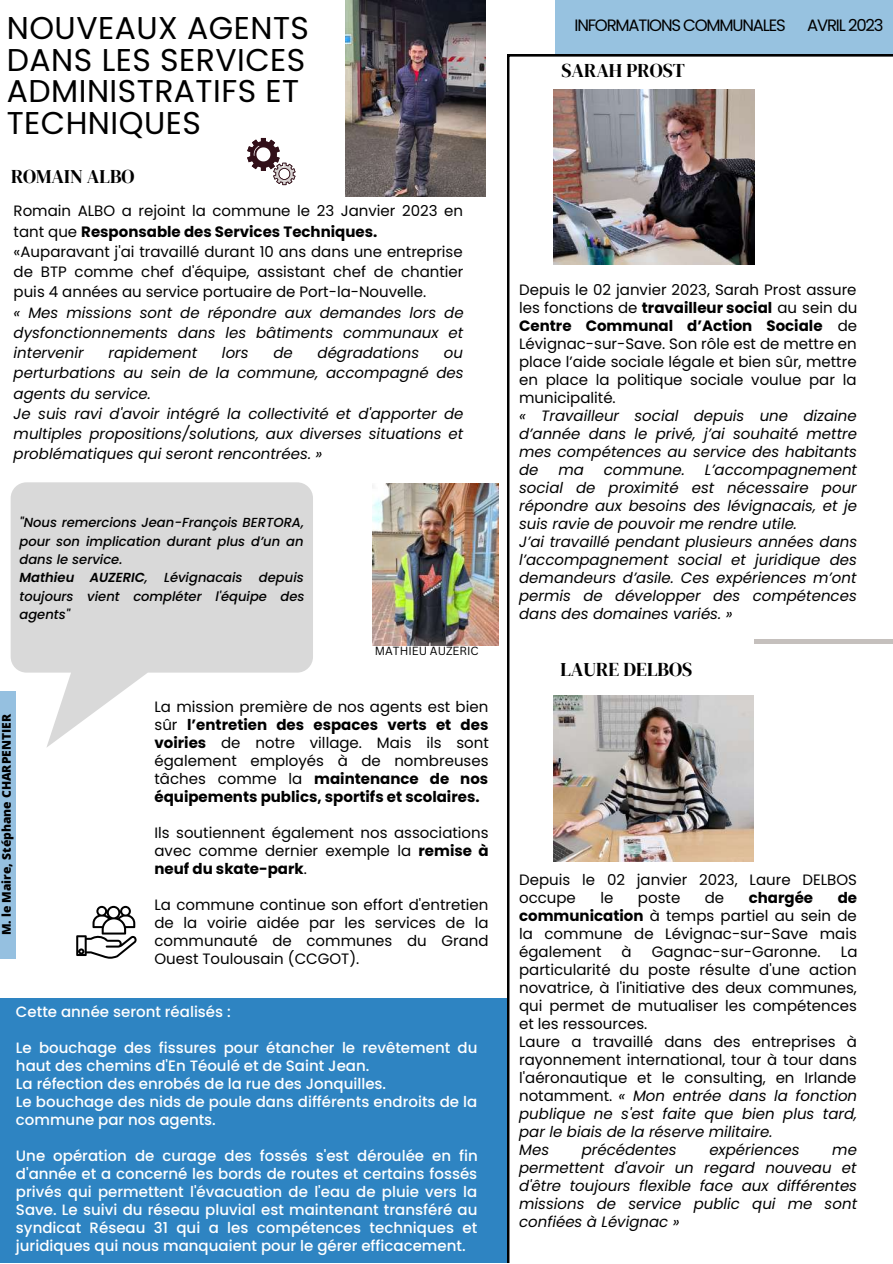
<style>
.page{position:relative;width:893px;height:1264px;background:#fff}
.page>*{position:absolute;margin:0;border:0;box-sizing:border-box;transform-origin:0 0}
.t1{font:31.5px/31.5px "Poppins";letter-spacing:.015em;color:#000}
.t2{font:19.5px "DM Serif Display";color:#000}
.t3{font:19.35px "DM Serif Display";color:#000}
.t4{font:16.5px "Poppins";letter-spacing:-.07em;color:#000}
.t5{font:15px/18px "Poppins";color:#000;text-align:justify}
.t6{font:italic 15px/18px "Poppins";color:#000;text-align:justify}
.t7{font:500 15px/18px "Poppins";color:#fff}
.t8{font:700 15px "Poppins";color:#000}
.t9{font:italic 500 13.05px/18.3px "Poppins";color:#000}
.t10{font:800 12px "Open Sans";color:#000}
.t11{font:11.55px "Canva Sans";color:#000}
.s1{font-weight:700}
.s2{font-weight:600}
.s3{font-style:italic}
</style>
<div class="page">
<svg style="left:507px;top:54px;width:385px;height:1208px"></svg>
<img style="left:553px;top:89px;width:201px;height:176px">
<img style="left:345px;top:0;width:140px;height:197px">
<img style="left:372px;top:483px;width:126px;height:162px">
<hr style="left:754px;top:639px;width:138px;height:4px;background:#c5c0bd">
<div style="left:554px;top:0;width:338px;height:54px;background:#97c2e0"></div>
<img style="left:553px;top:695px;width:200px;height:166px">
<svg style="left:11px;top:482px;width:302px;height:265px;fill:#d9d9d9"></svg>
<svg style="left:76px;top:905px;width:61px;height:53px"></svg>
<svg style="left:247px;top:138px;width:48px;height:47px"></svg>
<div style="left:0;top:998px;width:506px;height:264px;background:#2e84c2"></div>
<div style="left:0;top:690px;width:16px;height:268px;background:#95c0e0"></div>
<h1 class="t1" style="left:7px;top:13px;width:304px">NOUVEAUX AGENTS<br>DANS LES SERVICES<br>ADMINISTRATIFS ET<br>TECHNIQUES</h1>
<p class="t3" style="left:11px;top:163px;width:125px">ROMAIN ALBO</p>
<p class="t5" style="left:14px;top:201px;width:451px;line-height:20.2px;text-align:left">Romain ALBO a rejoint la commune le 23 Janvier 2023 en tant que <span class="s1">Responsable des Services Techniques. </span>«Auparavant j'ai travaillé durant 10 ans dans une entreprise de BTP comme chef d'équipe, assistant chef de chantier puis 4 années au service portuaire de Port-la-Nouvelle.</p>
<p class="t6" style="left:14px;top:302px;width:451px;line-height:20.2px">« Mes missions sont de répondre aux demandes lors de dysfonctionnements dans les bâtiments communaux et intervenir</p>
<p class="t6" style="left:108px;top:344px;width:90px">rapidement</p>
<p class="t6" style="left:222px;top:344px;width:28px">lors</p>
<p class="t6" style="left:273px;top:344px;width:21px">de</p>
<p class="t6" style="left:317px;top:344px;width:103px">dégradations</p>
<p class="t6" style="left:14px;top:342px;width:451px;line-height:20.2px;text-align:left;text-indent:430px">ou perturbations au sein de la commune, accompagné des agents du service.<br>Je suis ravi d'avoir intégré la collectivité et d'apporter de multiples propositions/solutions, aux diverses situations et problématiques qui seront rencontrées. »</p>
<p class="t9" style="left:20px;top:513px;width:286px">"Nous remercions Jean-François BERTORA, pour son implication durant plus d’un an dans le service.<br><span class="s2">Mathieu AUZERIC</span>, Lévignacais depuis toujours vient compléter l'équipe des agents"</p>
<p class="t11" style="left:375px;top:643px;width:105px">MATHIEU AUZERIC</p>
<p class="t10" style="left:-2px;top:935px;width:222px;rotate:-90deg">M. le Maire, Stéphane CHARPENTIER</p>
<p class="t5" style="left:154px;top:698px;width:336px">La mission première de nos agents est bien sûr <span class="s1">l’entretien des espaces verts et des voiries</span> de notre village. Mais ils sont également employés à de nombreuses tâches comme la <span class="s1">maintenance de nos équipements publics, sportifs et scolaires.</span></p>
<p class="t5" style="left:154px;top:823px;width:336px">Ils soutiennent également nos associations avec comme dernier exemple la <span class="s1">remise à neuf du skate-park</span>.</p>
<p class="t5" style="left:154px;top:895px;width:335px">La commune continue son effort d'entretien de la voirie aidée par les services de la communauté de communes du Grand Ouest Toulousain (CCGOT).</p>
<p class="t7" style="left:16px;top:1003px;width:216px">Cette année seront réalisés :</p>
<p class="t7" style="left:16px;top:1039px;width:463px">Le bouchage des fissures pour étancher le revêtement du haut des chemins d'En Téoulé et de Saint Jean.<br>La réfection des enrobés de la rue des Jonquilles.<br>Le bouchage des nids de poule dans différents endroits de la commune par nos agents.</p>
<p class="t7" style="left:16px;top:1147px;width:463px;text-align:justify">Une opération de curage des fossés s'est déroulée en fin d'année et a concerné les bords de routes et certains fossés privés qui permettent l'évacuation de l'eau de pluie vers la Save. Le suivi du réseau pluvial est maintenant transféré au syndicat Réseau 31 qui a les compétences techniques et juridiques qui nous manquaient pour le gérer efficacement.</p>
<p class="t4" style="left:574px;top:13px;width:213px">INFORMATIONS COMMUNALES</p>
<p class="t4" style="left:807px;top:13px;width:78px">AVRIL 2023</p>
<p class="t3" style="left:561px;top:57px;width:125px">SARAH PROST</p>
<p class="t5" style="left:519px;top:281px;width:340px">Depuis le 02 janvier 2023, Sarah Prost assure les fonctions de <span class="s1">travailleur social</span> au sein du <span class="s1">Centre Communal d’Action Sociale</span> de Lévignac-sur-Save. Son rôle est de mettre en place l’aide sociale légale et bien sûr, mettre en place la politique sociale voulue par la municipalité.</p>
<p class="t6" style="left:519px;top:407px;width:339px">« Travailleur social depuis une dizaine d’année dans le privé, j’ai souhaité mettre mes compétences au service des habitants de</p>
<p class="t6" style="left:519px;top:461px;width:339px;text-align:left;text-indent:186px">L’accompagnement social de proximité est nécessaire pour répondre aux besoins des lévignacais, et je suis ravie de pouvoir me rendre utile.<br>J’ai travaillé pendant plusieurs années dans l’accompagnement social et juridique des demandeurs d’asile. Ces expériences m’ont permis de développer des compétences dans des domaines variés. »</p>
<p class="t6" style="left:558px;top:461px;width:27px">ma</p>
<p class="t6" style="left:603px;top:461px;width:83px">commune.</p>
<h2 class="t2" style="left:560px;top:656px;width:133px">LAURE DELBOS</h2>
<p class="t5" style="left:519px;top:870px;width:339px">Depuis le 02 janvier 2023, Laure DELBOS occupe</p>
<p class="t5" style="left:600px;top:888px;width:14px">le</p>
<p class="t5" style="left:638px;top:888px;width:44px">poste</p>
<p class="t5" style="left:704px;top:888px;width:21px">de</p>
<p class="t8" style="left:748px;top:887px;width:66px">chargée</p>
<p class="t5" style="left:519px;top:888px;width:339px;text-indent:318px"><span class="s1">de communication</span> à temps partiel au sein de la commune de Lévignac-sur-Save mais également</p>
<p class="t5" style="left:621px;top:942px;width:12px">à</p>
<p class="t5" style="left:651px;top:942px;width:170px">Gagnac-sur-Garonne.</p>
<p class="t5" style="left:519px;top:942px;width:340px;text-align:left;text-indent:322px">La particularité du poste résulte d'une action novatrice, à l'initiative des deux communes, qui permet de mutualiser les compétences et les ressources.<br>Laure a travaillé dans des entreprises à rayonnement international, tour à tour dans l'aéronautique et le consulting, en Irlande notamment. <span class="s3">« Mon entrée dans la fonction publique ne s'est faite que bien plus tard, par le biais de la réserve militaire.<br>Mes</span></p>
<p class="t6" style="left:581px;top:1140px;width:96px">précédentes</p>
<p class="t6" style="left:709px;top:1140px;width:92px">expériences</p>
<p class="t6" style="left:519px;top:1140px;width:339px;text-indent:313px">me permettent d'avoir un regard nouveau et d'être toujours flexible face aux différentes missions de service public qui me sont confiées à Lévignac »</p>
</div>
